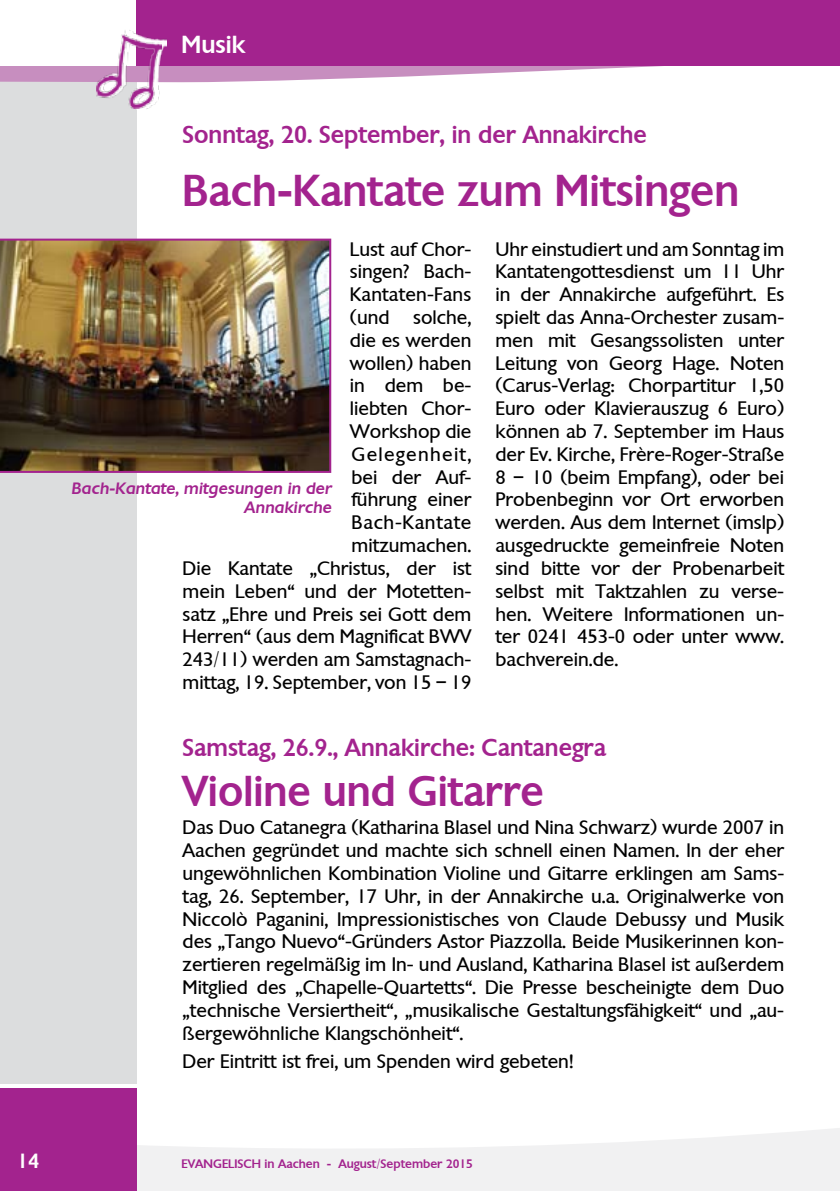
<style>
.page{position:relative;width:840px;height:1191px;background:#fff}
.page>*{position:absolute;margin:0;border:0;box-sizing:border-box;transform-origin:0 0}
.t1{font:500 43.4px "Chantilly";color:#a3238e}
.t2{font:500 42px "Chantilly";color:#a3238e}
.t3{font:500 24px "Chantilly";color:#a3238e}
.t4{font:500 24px "Chantilly";color:#fff}
.t5{font:500 20px "Chantilly";color:#fff}
.t6{font:19px/22.8px "Chantilly";color:#000;text-align:justify}
.t7{font:italic 500 16px/19.2px "Chantilly";color:#a3238e;text-align:right}
.t8{font:500 12px "Chantilly";color:#a3238e}
</style>
<div class="page">
<svg style="left:136px;top:1092px;width:703px;height:99px"></svg>
<div style="left:0;top:77px;width:136px;height:1006px;background:#dcddde"></div>
<div style="left:0;top:1089px;width:136px;height:102px;background:#a3238e"></div>
<div style="left:136px;top:0;width:703px;height:65px;background:#a3238e"></div>
<svg style="left:0;top:46px;width:700px;height:37px"></svg>
<img style="left:121px;top:30px;width:45px;height:80px">
<img style="left:96px;top:35px;width:66px;height:74px">
<svg style="left:839px;top:1128px;width:1px;height:63px"></svg>
<img style="left:0;top:239px;width:331px;height:234px">
<p class="t4" style="left:181px;top:29px;width:65px">Musik</p>
<p class="t3" style="left:182px;top:119px;width:465px">Sonntag, 20. September, in der Annakirche</p>
<h1 class="t1" style="left:182px;top:163px;width:558px">Bach-Kantate zum Mitsingen</h1>
<p class="t6" style="left:182px;top:237px;width:290px;text-align:right">Lust auf Chor-<br>singen? Bach-<br>Kantaten-Fans<br>(und solche,<br>die es werden<br>wollen) haben<br>in dem be-<br>liebten Chor-<br>Workshop die<br>Gelegenheit,<br>bei der Auf-<br>führung einer<br>Bach-Kantate<br>mitzumachen.<br>Die Kantate „Christus, der ist mein Leben“ und der Motetten&shy;satz „Ehre und Preis sei Gott dem<br>Herren“ (aus dem Magnificat BWV<br>243/11) werden am Samstagnach&shy;mittag, 19. September, von 15 – 19</p>
<p class="t6" style="left:495px;top:237px;width:290px">Uhr einstudiert und am Sonntag im Kantatengottesdienst um 11 Uhr in der Annakirche aufgeführt. Es spielt das Anna-Orchester zusam&shy;men mit Gesangssolisten unter Leitung von Georg Hage. Noten (Carus-Verlag: Chorpartitur 1,50<br>Euro oder Klavierauszug 6 Euro) können ab 7. September im Haus der Ev. Kirche, Frère-Roger-Straße 8 – 10 (beim Empfang), oder bei Probenbeginn vor Ort erworben werden. Aus dem Internet (imslp) ausgedruckte gemeinfreie Noten sind bitte vor der Probenarbeit selbst mit Taktzahlen zu verse&shy;hen. Weitere Informationen un&shy;ter 0241 453-0 oder unter www. bachverein.de.</p>
<p class="t7" style="left:71px;top:478px;width:262px">Bach-Kantate, mitgesungen in der<br>Annakirche</p>
<p class="t3" style="left:182px;top:731px;width:425px">Samstag, 26.9., Annakirche: Cantanegra</p>
<h2 class="t2" style="left:182px;top:764px;width:362px">Violine und Gitarre</h2>
<p class="t6" style="left:182px;top:816px;width:603px">Das Duo Catanegra (Katharina Blasel und Nina Schwarz) wurde 2007 in Aachen gegründet und machte sich schnell einen Namen. In der eher ungewöhnlichen Kombination Violine und Gitarre erklingen am Sams&shy;tag, 26. September, 17 Uhr, in der Annakirche u.a. Originalwerke von Niccolò Paganini, Impressionistisches von Claude Debussy und Musik des „Tango Nuevo“-Gründers Astor Piazzolla. Beide Musikerinnen kon&shy;zertieren regelmäßig im In- und Ausland, Katharina Blasel ist außerdem Mitglied des „Chapelle-Quartetts“. Die Presse bescheinigte dem Duo „technische Versiertheit“, „musikalische Gestaltungsfähigkeit“ und „au&shy;ßergewöhnliche Klangschönheit“.</p>
<p class="t6" style="left:182px;top:1049px;width:392px">Der Eintritt ist frei, um Spenden wird gebeten!</p>
<p class="t5" style="left:17px;top:1148px;width:24px">14</p>
<p class="t8" style="left:181px;top:1156px;width:293px">EVANGELISCH in Aachen - August/September 2015</p>
</div>
